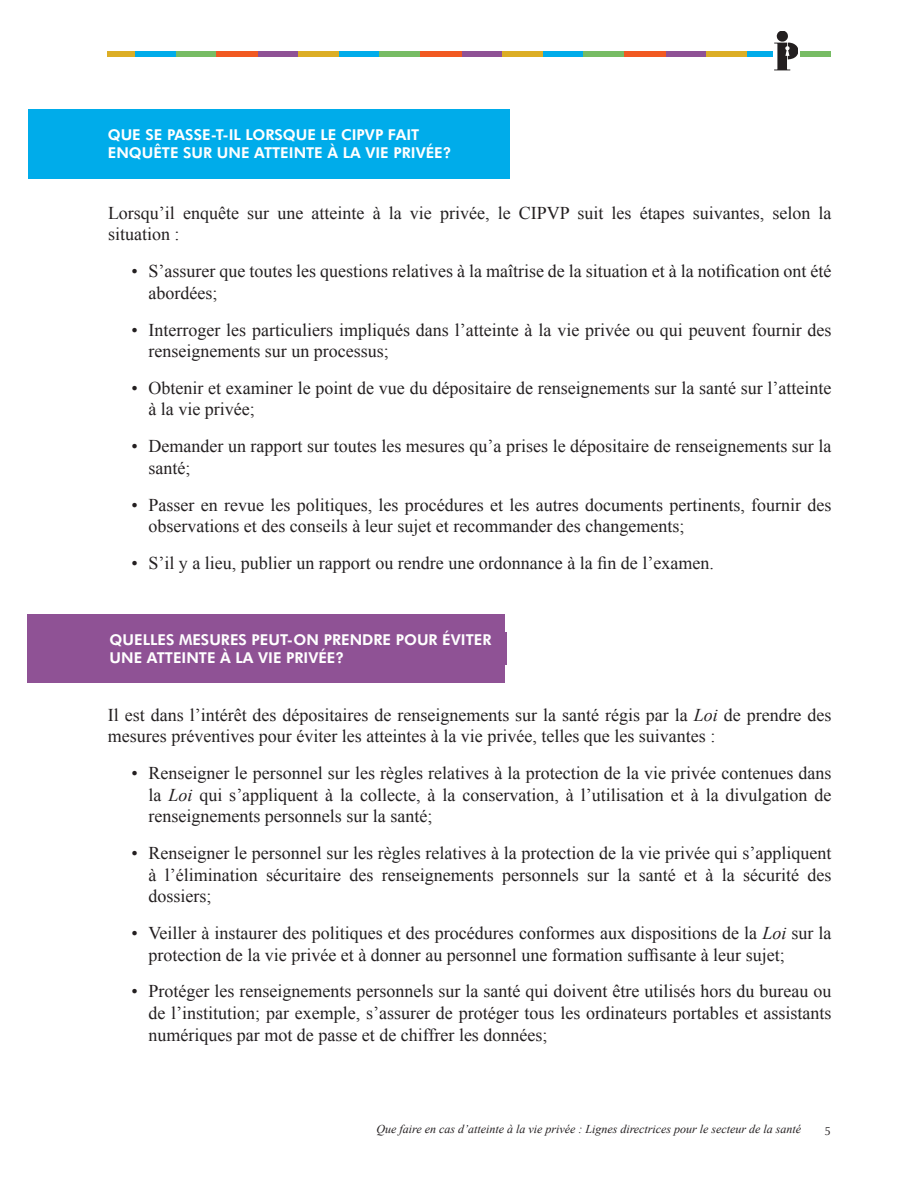
<style>
.page{position:relative;width:918px;height:1188px;background:#fff}
.page>*{position:absolute;margin:0;border:0;box-sizing:border-box;transform-origin:0 0}
.t1{font:18px/21.6px "Times New Roman";color:#231f20}
.t2{font:800 15px/18px "Futura BT";color:#fff}
.t3{font:italic 12px "Times New Roman";color:#231f20}
.t4{font:12px "Zapf Humanist 601 BT";color:#231f20}
.s1{font-style:italic}
</style>
<div class="page">
<div style="left:27px;top:614px;width:477px;height:69px;background:#8f5295"></div>
<div style="left:110px;top:633px;width:397px;height:32px;background:#8f5295"></div>
<div style="left:28px;top:109px;width:482px;height:69px;background:#00acea"></div>
<div style="left:785px;top:52px;width:46px;height:5px;background:#77bc64"></div>
<div style="left:745px;top:52px;width:42px;height:5px;background:#00acea"></div>
<div style="left:704px;top:52px;width:42px;height:5px;background:#dcae26"></div>
<div style="left:664px;top:52px;width:42px;height:5px;background:#8f5295"></div>
<div style="left:623px;top:52px;width:42px;height:5px;background:#f15921"></div>
<div style="left:581px;top:52px;width:42px;height:5px;background:#77bc64"></div>
<div style="left:541px;top:52px;width:42px;height:5px;background:#00acea"></div>
<div style="left:500px;top:52px;width:42px;height:5px;background:#dcae26"></div>
<div style="left:460px;top:52px;width:42px;height:5px;background:#8f5295"></div>
<div style="left:419px;top:52px;width:42px;height:5px;background:#f15921"></div>
<div style="left:377px;top:52px;width:42px;height:5px;background:#77bc64"></div>
<div style="left:337px;top:52px;width:42px;height:5px;background:#00acea"></div>
<div style="left:296px;top:52px;width:42px;height:5px;background:#dcae26"></div>
<div style="left:256px;top:52px;width:42px;height:5px;background:#8f5295"></div>
<div style="left:215px;top:52px;width:42px;height:5px;background:#f15921"></div>
<div style="left:174px;top:52px;width:42px;height:5px;background:#77bc64"></div>
<div style="left:133px;top:52px;width:42px;height:5px;background:#00acea"></div>
<div style="left:107px;top:52px;width:28px;height:5px;background:#dcae26"></div>
<div style="left:773px;top:32px;width:27px;height:38px;background:#fff"></div>
<img style="left:775px;top:32px;width:23px;height:38px">
<p class="t2" style="left:108px;top:125px;width:345px">QUE SE PASSE-T-IL LORSQUE LE CIPVP FAIT<br>ENQUÊTE SUR UNE ATTEINTE À LA VIE PRIVÉE?</p>
<p class="t1" style="left:108px;top:202px;width:725px">Lorsqu’il enquête sur une atteinte à la vie privée, le CIPVP suit les étapes suivantes, selon la situation :</p>
<p class="t1" style="left:148px;top:260px;width:685px;text-indent:-17px">• S’assurer que toutes les questions relatives à la maîtrise de la situation et à la notification ont été abordées;</p>
<p class="t1" style="left:148px;top:318px;width:685px;text-indent:-17px">• Interroger les particuliers impliqués dans l’atteinte à la vie privée ou qui peuvent fournir des renseignements sur un processus;</p>
<p class="t1" style="left:148px;top:377px;width:685px;text-indent:-17px">• Obtenir et examiner le point de vue du dépositaire de renseignements sur la santé sur l’atteinte à la vie privée;</p>
<p class="t1" style="left:148px;top:435px;width:685px;text-indent:-17px">• Demander un rapport sur toutes les mesures qu’a prises le dépositaire de renseignements sur la santé;</p>
<p class="t1" style="left:148px;top:493px;width:685px;text-indent:-17px">• Passer en revue les politiques, les procédures et les autres documents pertinents, fournir des observations et des conseils à leur sujet et recommander des changements;</p>
<p class="t1" style="left:132px;top:552px;width:584px">• S’il y a lieu, publier un rapport ou rendre une ordonnance à la fin de l’examen.</p>
<p class="t2" style="left:110px;top:630px;width:383px">QUELLES MESURES PEUT-ON PRENDRE POUR ÉVITER<br>UNE ATTEINTE À LA VIE PRIVÉE?</p>
<p class="t1" style="left:108px;top:704px;width:725px">Il est dans l’intérêt des dépositaires de renseignements sur la santé régis par la <span class="s1">Loi</span> de prendre des mesures préventives pour éviter les atteintes à la vie privée, telles que les suivantes :</p>
<p class="t1" style="left:148px;top:762px;width:685px;text-align:justify;text-indent:-17px">• Renseigner le personnel sur les règles relatives à la protection de la vie privée contenues dans la <span class="s1">Loi</span> qui s’appliquent à la collecte, à la conservation, à l’utilisation et à la divulgation de renseignements personnels sur la santé;</p>
<p class="t1" style="left:148px;top:842px;width:685px;text-align:justify;text-indent:-17px">• Renseigner le personnel sur les règles relatives à la protection de la vie privée qui s’appliquent à l’élimination sécuritaire des renseignements personnels sur la santé et à la sécurité des dossiers;</p>
<p class="t1" style="left:148px;top:922px;width:685px;text-indent:-17px">• Veiller à instaurer des politiques et des procédures conformes aux dispositions de la <span class="s1">Loi</span> sur la protection de la vie privée et à donner au personnel une formation suffisante à leur sujet;</p>
<p class="t1" style="left:148px;top:980px;width:685px;text-align:justify;text-indent:-17px">• Protéger les renseignements personnels sur la santé qui doivent être utilisés hors du bureau ou de l’institution; par exemple, s’assurer de protéger tous les ordinateurs portables et assistants numériques par mot de passe et de chiffrer les données;</p>
<p class="t3" style="left:376px;top:1121px;width:426px">Que faire en cas d’atteinte à la vie privée : Lignes directrices pour le secteur de la santé</p>
<p class="t4" style="left:824px;top:1123px;width:8px">5</p>
</div>
